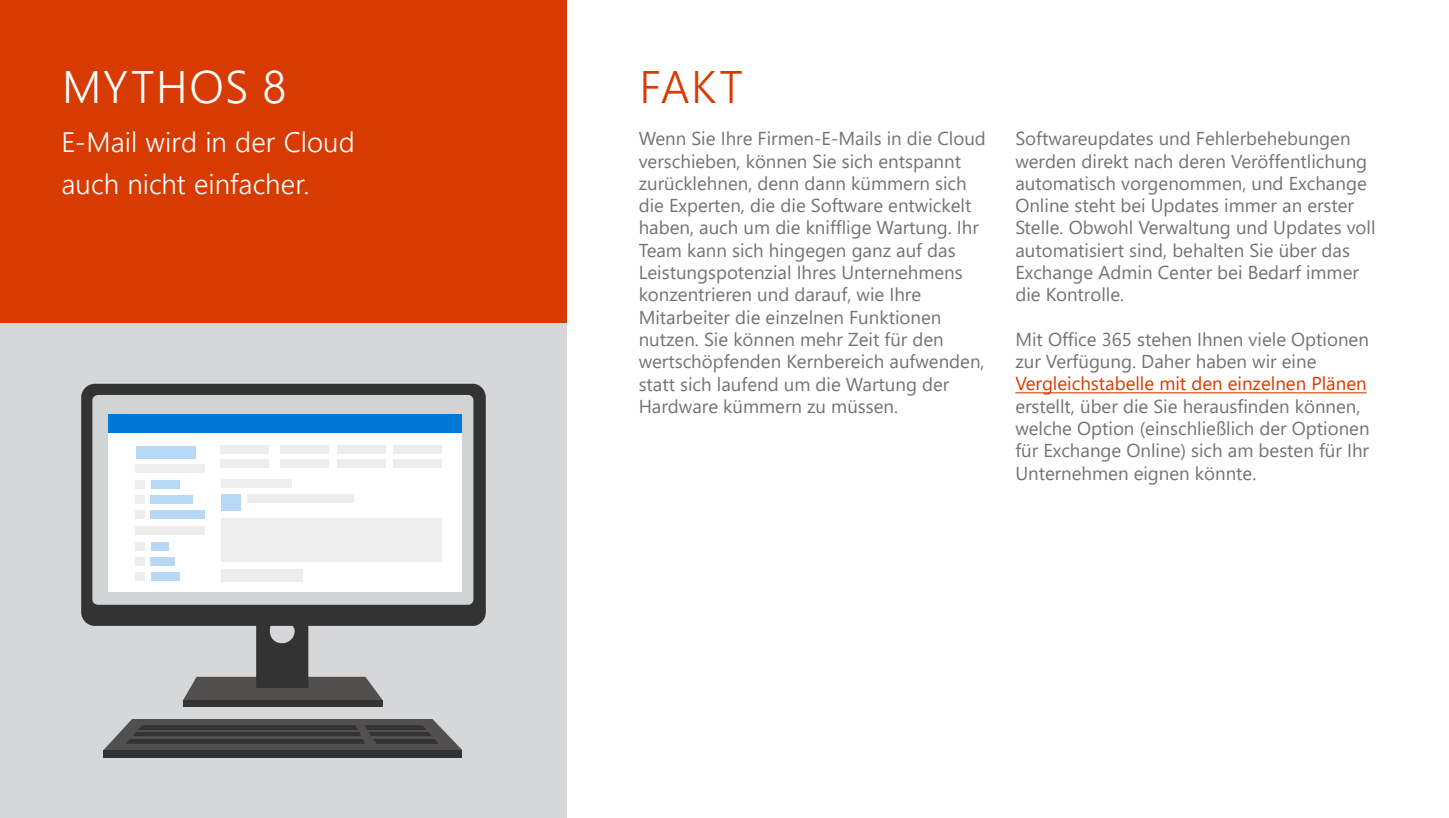
<style>
.page{position:relative;width:1449px;height:818px;background:#fff}
.page>*{position:absolute;margin:0;border:0;box-sizing:border-box;transform-origin:0 0}
.t1{font:300 45.5px "Segoe UI";letter-spacing:.035em;color:#fff}
.t2{font:300 45.5px "Segoe UI";color:#d83b01}
.t3{font:300 28px/42px "Segoe UI";color:#fff}
.t4{font:18.72px/22.2px "Segoe UI";color:#737373}
.t5{font:18.72px "Segoe UI";color:#d83b01}
</style>
<div class="page">
<hr style="left:1015px;top:392px;width:352px;height:1px;background:#d83b01">
<div style="left:0;top:0;width:567px;height:323px;background:#d83b01"></div>
<div style="left:0;top:323px;width:567px;height:495px;background:#d5d7d8"></div>
<div style="left:183px;top:700px;width:200px;height:6px;background:#333"></div>
<div style="left:81px;top:384px;width:405px;height:242px;background:#333;border-radius:13px"></div>
<svg style="left:183px;top:625px;width:200px;height:75px"></svg>
<div style="left:92px;top:395px;width:381px;height:210px;background:#d1d4d4"></div>
<div style="left:104px;top:750px;width:358px;height:7px;background:#333"></div>
<svg style="left:104px;top:719px;width:358px;height:31px;background:#515050"></svg>
<hr style="left:127px;top:736px;width:312px;height:3px;background:#524f4f">
<hr style="left:127px;top:730px;width:312px;height:1px;background:#524f4f">
<div style="left:108px;top:414px;width:354px;height:177px;background:#fff"></div>
<div style="left:108px;top:414px;width:354px;height:19px;background:#0078d6"></div>
<div style="left:136px;top:446px;width:60px;height:13px;background:#b8d9f5"></div>
<div style="left:135px;top:464px;width:70px;height:9px;background:#ededed"></div>
<div style="left:222px;top:494px;width:19px;height:17px;background:#b8d9f5"></div>
<div style="left:247px;top:494px;width:107px;height:8px;background:#ededed"></div>
<div style="left:222px;top:518px;width:220px;height:44px;background:#ededed"></div>
<div style="left:222px;top:569px;width:81px;height:12px;background:#ededed"></div>
<div style="left:222px;top:479px;width:70px;height:8px;background:#ededed"></div>
<div style="left:221px;top:445px;width:48px;height:8px;background:#ededed"></div>
<div style="left:221px;top:459px;width:48px;height:9px;background:#ededed"></div>
<div style="left:280px;top:445px;width:48px;height:8px;background:#ededed"></div>
<div style="left:280px;top:459px;width:48px;height:9px;background:#ededed"></div>
<div style="left:337px;top:445px;width:49px;height:8px;background:#ededed"></div>
<div style="left:337px;top:459px;width:49px;height:9px;background:#ededed"></div>
<div style="left:393px;top:445px;width:49px;height:8px;background:#ededed"></div>
<div style="left:393px;top:459px;width:49px;height:9px;background:#ededed"></div>
<div style="left:151px;top:480px;width:28px;height:9px;background:#b8d9f5"></div>
<div style="left:135px;top:480px;width:9px;height:9px;background:#ededed"></div>
<div style="left:151px;top:495px;width:42px;height:9px;background:#b8d9f5"></div>
<div style="left:135px;top:495px;width:9px;height:9px;background:#ededed"></div>
<div style="left:151px;top:510px;width:54px;height:9px;background:#b8d9f5"></div>
<div style="left:135px;top:510px;width:9px;height:9px;background:#ededed"></div>
<div style="left:135px;top:526px;width:70px;height:9px;background:#ededed"></div>
<div style="left:151px;top:542px;width:18px;height:9px;background:#b8d9f5"></div>
<div style="left:135px;top:542px;width:9px;height:9px;background:#ededed"></div>
<div style="left:151px;top:557px;width:24px;height:9px;background:#b8d9f5"></div>
<div style="left:135px;top:557px;width:9px;height:9px;background:#ededed"></div>
<div style="left:151px;top:572px;width:28px;height:8px;background:#b8d9f5"></div>
<div style="left:135px;top:572px;width:9px;height:8px;background:#ededed"></div>
<h1 class="t1" style="left:62px;top:50px;width:226px">MYTHOS 8</h1>
<h2 class="t3" style="left:61px;top:120px;width:295px">E-Mail wird in der Cloud auch nicht einfacher.</h2>
<h1 class="t2" style="left:640px;top:50px;width:105px">FAKT</h1>
<p class="t4" style="left:639px;top:127px;width:349px">Wenn Sie Ihre Firmen-E-Mails in die Cloud verschieben, können Sie sich entspannt zurücklehnen, denn dann kümmern sich die Experten, die die Software entwickelt haben, auch um die knifflige Wartung. Ihr Team kann sich hingegen ganz auf das Leistungspotenzial Ihres Unternehmens konzentrieren und darauf, wie Ihre Mitarbeiter die einzelnen Funktionen nutzen. Sie können mehr Zeit für den wertschöpfenden Kernbereich aufwenden, statt sich laufend um die Wartung der Hardware kümmern zu müssen.</p>
<p class="t4" style="left:1015px;top:127px;width:362px">Softwareupdates und Fehlerbehebungen werden direkt nach deren Veröffentlichung automatisch vorgenommen, und Exchange Online steht bei Updates immer an erster Stelle. Obwohl Verwaltung und Updates voll automatisiert sind, behalten Sie über das Exchange Admin Center bei Bedarf immer die Kontrolle.</p>
<p class="t4" style="left:1015px;top:328px;width:355px">Mit Office 365 stehen Ihnen viele Optionen zur Verfügung. Daher haben wir eine</p>
<p class="t5" style="left:1015px;top:369px;width:353px">Vergleichstabelle mit den einzelnen Plänen</p>
<p class="t4" style="left:1015px;top:395px;width:356px">erstellt, über die Sie herausfinden können, welche Option (einschließlich der Optionen für Exchange Online) sich am besten für Ihr Unternehmen eignen könnte.</p>
</div>
